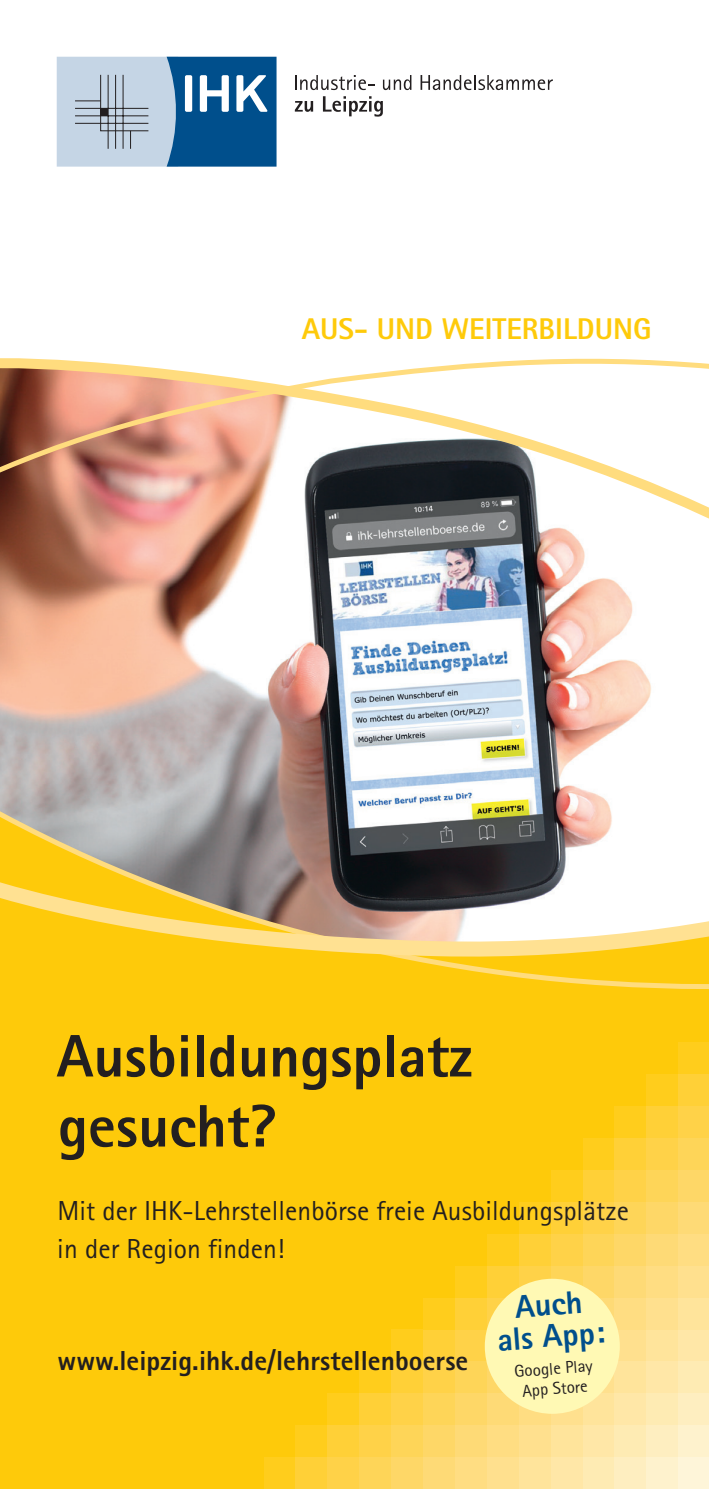
<style>
.page{position:relative;width:709px;height:1489px;background:#fff}
.page>*{position:absolute;margin:0;border:0;box-sizing:border-box;transform-origin:0 0}
.t1{font:800 60px/70px "Rotis Sans Serif";color:#231f20}
.t2{font:800 32.25px/31.5px "Rotis Sans Serif";color:#004f8c;text-align:center}
.t3{font:800 30px "Rotis Sans Serif";color:#feca0a}
.t4{font:27.5px/37.5px "Rotis Sans Serif";letter-spacing:.005em;color:#231f20}
.t5{font:800 27.5px "Rotis Sans Serif";letter-spacing:.005em;color:#231f20}
.t6{font:17px/20px "Rotis Sans Serif";color:#231f20;text-align:center}
</style>
<div class="page">
<div style="left:0;top:801px;width:709px;height:687px;background:#feca0a"></div>
<svg style="left:295px;top:75px;width:79px;height:15px"></svg>
<svg style="left:383px;top:75px;width:28px;height:15px"></svg>
<svg style="left:420px;top:75px;width:133px;height:15px"></svg>
<svg style="left:295px;top:101px;width:18px;height:11px"></svg>
<svg style="left:323px;top:96px;width:60px;height:21px"></svg>
<svg style="left:57px;top:57px;width:219px;height:110px;background:#759dbd"></svg>
<div style="left:263px;top:1456px;width:32px;height:32px;background:#ffcd1c"></div>
<div style="left:295px;top:1456px;width:32px;height:32px;background:#ffd037"></div>
<div style="left:327px;top:1456px;width:32px;height:32px;background:#ffd248"></div>
<div style="left:359px;top:1456px;width:32px;height:32px;background:#fed558"></div>
<div style="left:391px;top:1456px;width:32px;height:32px;background:#fed767"></div>
<div style="left:423px;top:1456px;width:32px;height:32px;background:#feda76"></div>
<div style="left:455px;top:1456px;width:32px;height:32px;background:#ffdd82"></div>
<div style="left:487px;top:1456px;width:32px;height:32px;background:#ffe08e"></div>
<div style="left:519px;top:1456px;width:31px;height:32px;background:#ffe49b"></div>
<div style="left:550px;top:1456px;width:32px;height:32px;background:#ffe7a7"></div>
<div style="left:582px;top:1456px;width:32px;height:32px;background:#feebb3"></div>
<div style="left:614px;top:1456px;width:32px;height:32px;background:#feeec0"></div>
<div style="left:646px;top:1456px;width:32px;height:32px;background:#fef2cd"></div>
<div style="left:678px;top:1456px;width:31px;height:32px;background:#fef5d9"></div>
<div style="left:295px;top:1424px;width:32px;height:32px;background:#ffcd1c"></div>
<div style="left:327px;top:1424px;width:32px;height:32px;background:#ffd037"></div>
<div style="left:359px;top:1424px;width:32px;height:32px;background:#ffd248"></div>
<div style="left:391px;top:1424px;width:32px;height:32px;background:#fed558"></div>
<div style="left:423px;top:1424px;width:32px;height:32px;background:#fed767"></div>
<div style="left:455px;top:1424px;width:32px;height:32px;background:#feda76"></div>
<div style="left:487px;top:1424px;width:32px;height:32px;background:#ffdd82"></div>
<div style="left:519px;top:1424px;width:31px;height:32px;background:#ffe08e"></div>
<div style="left:550px;top:1424px;width:32px;height:32px;background:#ffe49b"></div>
<div style="left:582px;top:1424px;width:32px;height:32px;background:#ffe7a7"></div>
<div style="left:614px;top:1424px;width:32px;height:32px;background:#feebb3"></div>
<div style="left:646px;top:1424px;width:32px;height:32px;background:#feeec0"></div>
<div style="left:678px;top:1424px;width:31px;height:32px;background:#fef2cd"></div>
<div style="left:327px;top:1393px;width:32px;height:31px;background:#ffcd1c"></div>
<div style="left:359px;top:1393px;width:32px;height:31px;background:#ffd037"></div>
<div style="left:391px;top:1393px;width:32px;height:31px;background:#ffd248"></div>
<div style="left:423px;top:1393px;width:32px;height:31px;background:#fed558"></div>
<div style="left:455px;top:1393px;width:32px;height:31px;background:#fed767"></div>
<div style="left:487px;top:1393px;width:32px;height:31px;background:#feda76"></div>
<div style="left:519px;top:1393px;width:31px;height:31px;background:#ffdd82"></div>
<div style="left:550px;top:1393px;width:32px;height:31px;background:#ffe08e"></div>
<div style="left:582px;top:1393px;width:32px;height:31px;background:#ffe49b"></div>
<div style="left:614px;top:1393px;width:32px;height:31px;background:#ffe7a7"></div>
<div style="left:646px;top:1393px;width:32px;height:31px;background:#feebb3"></div>
<div style="left:678px;top:1393px;width:31px;height:31px;background:#feeec0"></div>
<div style="left:359px;top:1361px;width:32px;height:32px;background:#ffcd1c"></div>
<div style="left:391px;top:1361px;width:32px;height:32px;background:#ffd037"></div>
<div style="left:423px;top:1361px;width:32px;height:32px;background:#ffd248"></div>
<div style="left:455px;top:1361px;width:32px;height:32px;background:#fed558"></div>
<div style="left:487px;top:1361px;width:32px;height:32px;background:#fed767"></div>
<div style="left:582px;top:1361px;width:32px;height:32px;background:#ffe08e"></div>
<div style="left:614px;top:1361px;width:32px;height:32px;background:#ffe49b"></div>
<div style="left:646px;top:1361px;width:32px;height:32px;background:#ffe7a7"></div>
<div style="left:678px;top:1361px;width:31px;height:32px;background:#feebb3"></div>
<div style="left:391px;top:1329px;width:32px;height:32px;background:#ffcd1c"></div>
<div style="left:423px;top:1329px;width:32px;height:32px;background:#ffd037"></div>
<div style="left:455px;top:1329px;width:32px;height:32px;background:#ffd248"></div>
<div style="left:614px;top:1329px;width:32px;height:32px;background:#ffe08e"></div>
<div style="left:646px;top:1329px;width:32px;height:32px;background:#ffe49b"></div>
<div style="left:678px;top:1329px;width:31px;height:32px;background:#ffe7a7"></div>
<div style="left:423px;top:1297px;width:32px;height:32px;background:#ffcd1c"></div>
<div style="left:455px;top:1297px;width:32px;height:32px;background:#ffd037"></div>
<div style="left:487px;top:1297px;width:32px;height:32px;background:#ffd248"></div>
<div style="left:582px;top:1297px;width:32px;height:32px;background:#feda76"></div>
<div style="left:614px;top:1297px;width:32px;height:32px;background:#ffdd82"></div>
<div style="left:646px;top:1297px;width:32px;height:32px;background:#ffe08e"></div>
<div style="left:678px;top:1297px;width:31px;height:32px;background:#ffe49b"></div>
<div style="left:455px;top:1265px;width:32px;height:32px;background:#ffcd1c"></div>
<div style="left:487px;top:1265px;width:32px;height:32px;background:#ffd037"></div>
<div style="left:519px;top:1265px;width:31px;height:32px;background:#ffd248"></div>
<div style="left:550px;top:1265px;width:32px;height:32px;background:#fed558"></div>
<div style="left:582px;top:1265px;width:32px;height:32px;background:#fed767"></div>
<div style="left:614px;top:1265px;width:32px;height:32px;background:#feda76"></div>
<div style="left:646px;top:1265px;width:32px;height:32px;background:#ffdd82"></div>
<div style="left:678px;top:1265px;width:31px;height:32px;background:#ffe08e"></div>
<div style="left:487px;top:1233px;width:32px;height:32px;background:#ffcd1c"></div>
<div style="left:519px;top:1233px;width:31px;height:32px;background:#ffd037"></div>
<div style="left:550px;top:1233px;width:32px;height:32px;background:#ffd248"></div>
<div style="left:582px;top:1233px;width:32px;height:32px;background:#fed558"></div>
<div style="left:614px;top:1233px;width:32px;height:32px;background:#fed767"></div>
<div style="left:646px;top:1233px;width:32px;height:32px;background:#feda76"></div>
<div style="left:678px;top:1233px;width:31px;height:32px;background:#ffdd82"></div>
<div style="left:519px;top:1201px;width:31px;height:32px;background:#ffcd1c"></div>
<div style="left:550px;top:1201px;width:32px;height:32px;background:#ffd037"></div>
<div style="left:582px;top:1201px;width:32px;height:32px;background:#ffd248"></div>
<div style="left:614px;top:1201px;width:32px;height:32px;background:#fed558"></div>
<div style="left:646px;top:1201px;width:32px;height:32px;background:#fed767"></div>
<div style="left:678px;top:1201px;width:31px;height:32px;background:#feda76"></div>
<div style="left:550px;top:1169px;width:32px;height:32px;background:#ffcd1c"></div>
<div style="left:582px;top:1169px;width:32px;height:32px;background:#ffd037"></div>
<div style="left:614px;top:1169px;width:32px;height:32px;background:#ffd248"></div>
<div style="left:646px;top:1169px;width:32px;height:32px;background:#fed558"></div>
<div style="left:678px;top:1169px;width:31px;height:32px;background:#fed767"></div>
<div style="left:582px;top:1137px;width:32px;height:32px;background:#ffcd1c"></div>
<div style="left:614px;top:1137px;width:32px;height:32px;background:#ffd037"></div>
<div style="left:646px;top:1137px;width:32px;height:32px;background:#ffd248"></div>
<div style="left:678px;top:1137px;width:31px;height:32px;background:#fed558"></div>
<div style="left:614px;top:1106px;width:32px;height:31px;background:#ffcd1c"></div>
<div style="left:646px;top:1106px;width:32px;height:31px;background:#ffd037"></div>
<div style="left:678px;top:1106px;width:31px;height:31px;background:#ffd248"></div>
<div style="left:646px;top:1074px;width:32px;height:32px;background:#ffcd1c"></div>
<div style="left:678px;top:1074px;width:31px;height:32px;background:#ffd037"></div>
<div style="left:678px;top:1042px;width:31px;height:32px;background:#ffcd1c"></div>
<img style="left:0;top:611px;width:651px;height:184px">
<svg style="left:0;top:795px;width:709px;height:194px"></svg>
<svg style="left:0;top:863px;width:709px;height:96px"></svg>
<img style="left:0;top:484px;width:709px;height:127px">
<svg style="left:0;top:358px;width:709px;height:126px"></svg>
<div style="left:485px;top:1278px;width:135px;height:135px;background:#fff9b4;border-radius:50%"></div>
<p class="t3" style="left:302px;top:310px;width:351px">AUS- UND WEITERBILDUNG</p>
<h1 class="t1" style="left:57px;top:1020px;width:417px">Ausbildungsplatz gesucht?</h1>
<p class="t4" style="left:57px;top:1191px;width:573px">Mit der IHK-Lehrstellenbörse freie Ausbildungsplätze in der Region finden!</p>
<p class="t5" style="left:57px;top:1343px;width:412px">www.leipzig.ihk.de/lehrstellenboerse</p>
<p class="t2" style="left:494px;top:1291px;width:109px;rotate:-4deg">Auch als App:</p>
<p class="t6" style="left:513px;top:1360px;width:80px;rotate:-4deg">Google Play<br>App Store</p>
</div>
